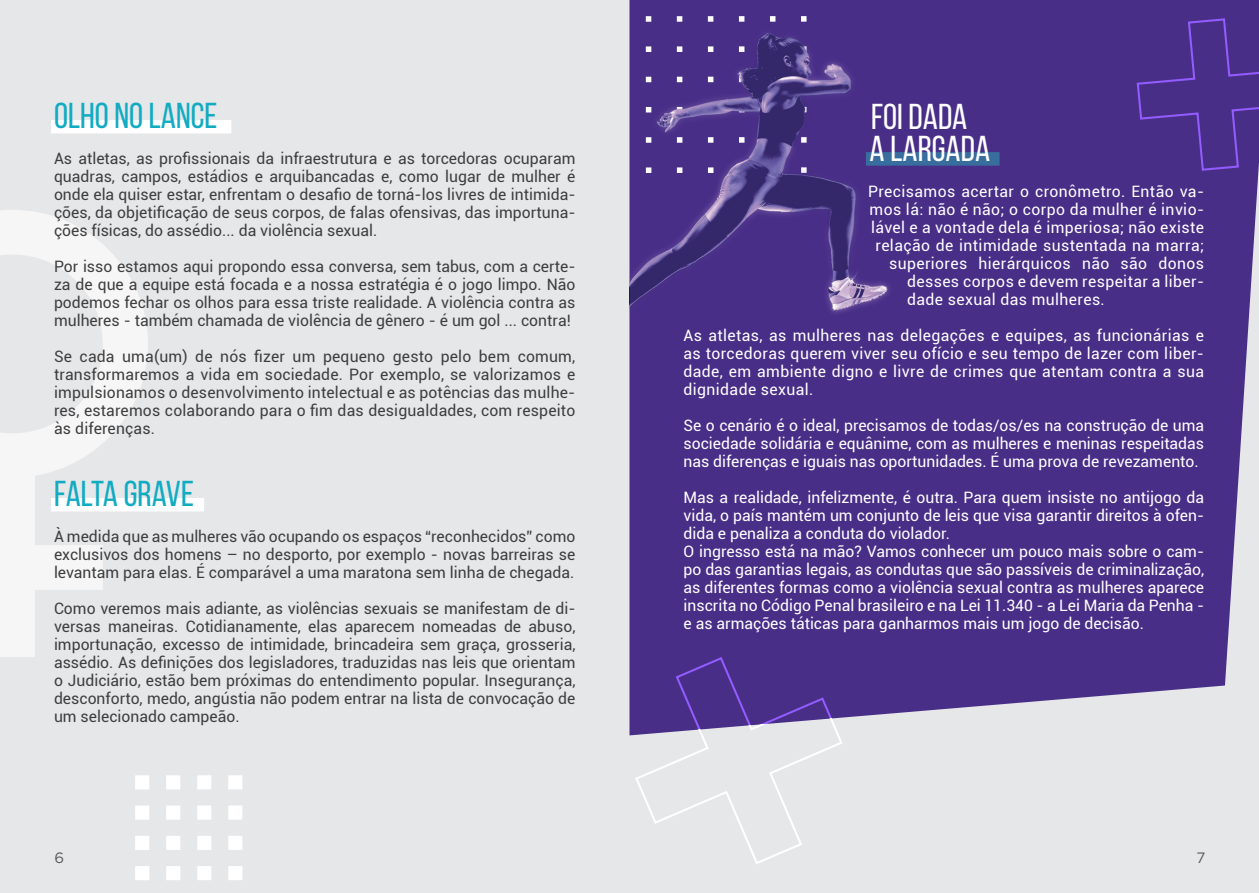
<style>
.page{position:relative;width:1259px;height:893px;background:#e6e7e9}
.page>*{position:absolute;margin:0;border:0;box-sizing:border-box;transform-origin:0 0}
.t1{font:36px "Bebas Neue";color:#11abc2}
.t2{font:36px/31.5px "Bebas Neue";color:#fff}
.t3{font:15.75px/18px "Roboto";color:#3e3e3f;text-align:justify}
.t4{font:15.75px/18px "Roboto";color:#fff;text-align:justify}
.t5{font:15.75px "Roboto";letter-spacing:.025em;color:#fff}
.t6{font:15px "Gotham";color:#57585a}
</style>
<div class="page">
<svg style="left:0;top:210px;width:148px;height:447px"></svg>
<div style="left:629px;top:0;width:630px;height:735px;background:#492e88"></div>
<div style="left:51px;top:120px;width:180px;height:13px;background:#fff"></div>
<div style="left:866px;top:152px;width:133px;height:14px;background:#386e9e"></div>
<div style="left:51px;top:498px;width:153px;height:13px;background:#fff"></div>
<div style="left:135px;top:775px;width:14px;height:14px;background:#fff"></div>
<div style="left:166px;top:775px;width:14px;height:14px;background:#fff"></div>
<div style="left:197px;top:775px;width:14px;height:14px;background:#fff"></div>
<div style="left:228px;top:775px;width:14px;height:14px;background:#fff"></div>
<div style="left:135px;top:806px;width:14px;height:14px;background:#fff"></div>
<div style="left:166px;top:805px;width:14px;height:15px;background:#fff"></div>
<div style="left:197px;top:805px;width:14px;height:15px;background:#fff"></div>
<div style="left:228px;top:805px;width:14px;height:15px;background:#fff"></div>
<div style="left:135px;top:836px;width:14px;height:14px;background:#fff"></div>
<div style="left:166px;top:836px;width:14px;height:14px;background:#fff"></div>
<div style="left:197px;top:836px;width:14px;height:14px;background:#fff"></div>
<div style="left:228px;top:836px;width:14px;height:14px;background:#fff"></div>
<div style="left:135px;top:866px;width:14px;height:14px;background:#fff"></div>
<div style="left:166px;top:866px;width:14px;height:14px;background:#fff"></div>
<div style="left:197px;top:866px;width:14px;height:14px;background:#fff"></div>
<div style="left:228px;top:866px;width:14px;height:14px;background:#fff"></div>
<img style="left:629px;top:15px;width:272px;height:325px">
<svg style="left:634px;top:656px;width:210px;height:208px"></svg>
<svg style="left:1135px;top:17px;width:124px;height:155px;background:#4c308d"></svg>
<h1 class="t1" style="left:54px;top:96px;width:165px">OLHO NO LANCE</h1>
<p class="t3" style="left:54px;top:148px;width:523px">As atletas, as profissionais da infraestrutura e as torcedoras ocuparam quadras, campos, estádios e arquibancadas e, como lugar de mulher é onde ela quiser estar, enfrentam o desafio de torná-los livres de intimida&shy;ções, da objetificação de seus corpos, de falas ofensivas, das importuna&shy;ções físicas, do assédio... da violência sexual.</p>
<p class="t3" style="left:54px;top:256px;width:523px">Por isso estamos aqui propondo essa conversa, sem tabus, com a certe&shy;za de que a equipe está focada e a nossa estratégia é o jogo limpo. Não podemos fechar os olhos para essa triste realidade. A violência contra as mulheres - também chamada de violência de gênero - é um gol ... contra!</p>
<p class="t3" style="left:54px;top:346px;width:523px">Se cada uma(um) de nós fizer um pequeno gesto pelo bem comum, transformaremos a vida em sociedade. Por exemplo, se valorizamos e impulsionamos o desenvolvimento intelectual e as potências das mulhe&shy;res, estaremos colaborando para o fim das desigualdades, com respeito às diferenças.</p>
<h1 class="t1" style="left:54px;top:474px;width:141px">FALTA GRAVE</h1>
<p class="t3" style="left:54px;top:526px;width:523px">À medida que as mulheres vão ocupando os espaços “reconhecidos” como exclusivos dos homens – no desporto, por exemplo - novas barreiras se levantam para elas. É comparável a uma maratona sem linha de chegada.</p>
<p class="t3" style="left:54px;top:598px;width:523px">Como veremos mais adiante, as violências sexuais se manifestam de di&shy;versas maneiras. Cotidianamente, elas aparecem nomeadas de abuso, importunação, excesso de intimidade, brincadeira sem graça, grosseria, assédio. As definições dos legisladores, traduzidas nas leis que orientam o Judiciário, estão bem próximas do entendimento popular. Insegurança, desconforto, medo, angústia não podem entrar na lista de convocação de um selecionado campeão.</p>
<h1 class="t2" style="left:869px;top:101px;width:122px">FOI DADA<br>A LARGADA</h1>
<p class="t5" style="left:868px;top:180px;width:337px">Precisamos acertar o cronômetro. Então va-</p>
<p class="t5" style="left:869px;top:198px;width:336px">mos lá: não é não; o corpo da mulher é invio-</p>
<p class="t5" style="left:871px;top:216px;width:334px">lável e a vontade dela é imperiosa; não existe</p>
<p class="t5" style="left:875px;top:234px;width:330px">relação de intimidade sustentada na marra;</p>
<p class="t5" style="left:889px;top:252px;width:316px">superiores hierárquicos não são donos</p>
<p class="t5" style="left:907px;top:270px;width:298px">desses corpos e devem respeitar a liber-</p>
<p class="t5" style="left:907px;top:288px;width:199px">dade sexual das mulheres.</p>
<p class="t4" style="left:683px;top:325px;width:522px">As atletas, as mulheres nas delegações e equipes, as funcionárias e as torcedoras querem viver seu ofício e seu tempo de lazer com liber&shy;dade, em ambiente digno e livre de crimes que atentam contra a sua dignidade sexual.</p>
<p class="t4" style="left:683px;top:415px;width:522px">Se o cenário é o ideal, precisamos de todas/os/es na construção de uma sociedade solidária e equânime, com as mulheres e meninas respeitadas nas diferenças e iguais nas oportunidades. É uma prova de revezamento.</p>
<p class="t4" style="left:683px;top:487px;width:522px;text-align:left">Mas a realidade, infelizmente, é outra. Para quem insiste no antijogo da vida, o país mantém um conjunto de leis que visa garantir direitos à ofen&shy;dida e penaliza a conduta do violador.<br>O ingresso está na mão? Vamos conhecer um pouco mais sobre o cam&shy;po das garantias legais, as condutas que são passíveis de criminalização, as diferentes formas como a violência sexual contra as mulheres aparece inscrita no Código Penal brasileiro e na Lei 11.340 - a Lei Maria da Penha - e as armações táticas para ganharmos mais um jogo de decisão.</p>
<p class="t6" style="left:55px;top:849px;width:11px">6</p>
<p class="t6" style="left:1196px;top:849px;width:10px">7</p>
</div>
